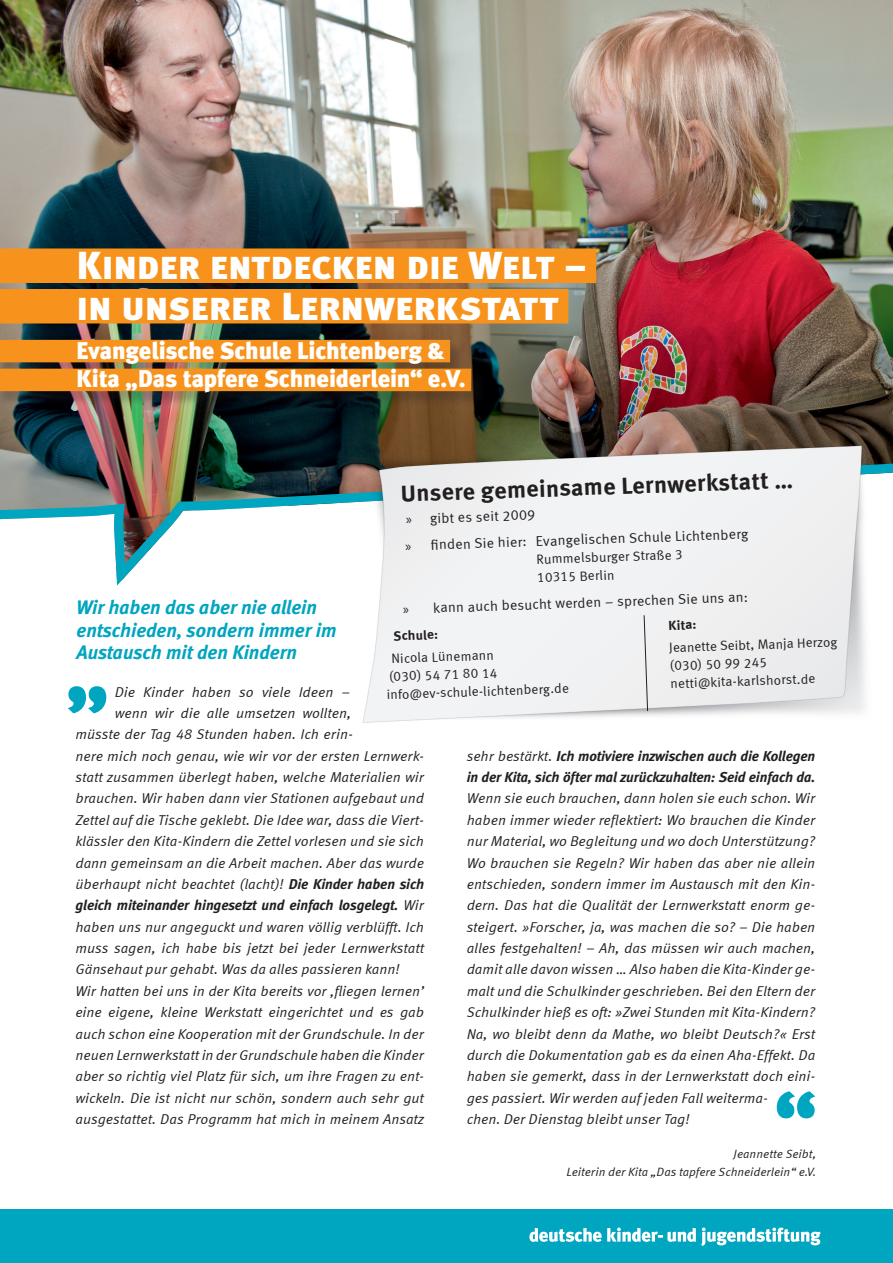
<style>
.page{position:relative;width:893px;height:1263px;background:#fff}
.page>*{position:absolute;margin:0;border:0;box-sizing:border-box;transform-origin:0 0}
.t1{font:39px/40.5px "Meta Black Caps";color:#fff}
.t2{font:900 24px/28.8px "Meta";letter-spacing:-.005em;color:#fff}
.t3{font:700 24px "Meta Correspondence";color:#231f20}
.t4{font:italic 700 19.5px/22.5px "Meta";color:#00a5c0}
.t5{font:italic 14.25px/21.3px "Meta Correspondence";letter-spacing:-.005em;color:#231f20}
.t6{font:italic 14.25px/21.3px "Meta Bold Lf";letter-spacing:-.005em;color:#231f20}
.t7{font:14.25px/26.5px "Meta Correspondence";color:#231f20}
.t8{font:13.5px/18px "Meta Correspondence";color:#231f20}
.t9{font:700 13.5px "Meta Correspondence";color:#231f20}
.t10{font:italic 12px/18px "Meta Correspondence";letter-spacing:-.005em;color:#231f20;text-align:right}
.s1{font-family:"Myriad Pro"}
.s2{font-family:"Meta Bold Lf"}
.s3{font-family:"Meta Correspondence"}
</style>
<div class="page">
<div style="left:0;top:1209px;width:893px;height:54px;background:#00a5c0"></div>
<svg style="left:529px;top:1227px;width:292px;height:19px"></svg>
<img style="left:0;top:0;width:893px;height:714px">
<svg style="left:68px;top:686px;width:38px;height:27px"></svg>
<svg style="left:777px;top:1091px;width:38px;height:27px"></svg>
<div style="left:0;top:340px;width:486px;height:67px;background:#231f20;opacity:.25"></div>
<div style="left:0;top:340px;width:450px;height:22px;background:#f7931d"></div>
<div style="left:0;top:369px;width:471px;height:22px;background:#f7931d"></div>
<div style="left:0;top:248px;width:596px;height:35px;background:#f7931d"></div>
<div style="left:0;top:289px;width:568px;height:34px;background:#f7931d"></div>
<img style="left:339px;top:430px;width:554px;height:284px">
<svg style="left:349px;top:442px;width:526px;height:281px"></svg>
<svg style="left:644px;top:615px;width:4px;height:96px"></svg>
<h1 class="t1" style="left:77px;top:245px;width:511px">Kinder entdecken die Welt – in unserer Lernwerkstatt</h1>
<h2 class="t2" style="left:77px;top:336px;width:391px">Evangelische Schule Lichtenberg &amp;<br>Kita „Das tapfere Schneiderlein“ e.V.</h2>
<h2 class="t3" style="left:400px;top:479px;width:394px;rotate:-2deg">Unsere gemeinsame Lernwerkstatt …</h2>
<p class="t7" style="left:404px;top:506px;width:345px;rotate:-2deg"><span class="s1">»</span> gibt es seit 2009<br><span class="s1">»</span> fi nden Sie hier: Evangelischen Schule Lichtenberg</p>
<p class="t8" style="left:536px;top:550px;width:148px;rotate:-2deg">Rummelsburger Straße 3<br>10315 Berlin</p>
<p class="t7" style="left:403px;top:595px;width:347px;rotate:-2deg"><span class="s1">»</span> kann auch besucht werden – sprechen Sie uns an:</p>
<p class="t9" style="left:393px;top:628px;width:46px;rotate:-2deg">Schule:</p>
<p class="t8" style="left:385px;top:649px;width:184px;text-indent:6px;rotate:-2deg">Nicola Lünemann<br>(030) 54 71 80 14 info@ev-schule-lichtenberg.de</p>
<h3 class="t4" style="left:77px;top:596px;width:261px">Wir haben das aber nie allein entschieden, sondern immer im<br>Austausch mit den Kindern</h3>
<p class="t9" style="left:668px;top:617px;width:30px;rotate:-2deg">Kita:</p>
<p class="t8" style="left:669px;top:638px;width:170px;rotate:-2deg">Jeanette Seibt, Manja Herzog (030) 50 99 245 netti@kita-karlshorst.de</p>
<p class="t5" style="left:115px;top:681px;width:237px">Die Kinder haben so viele Ideen –</p>
<p class="t5" style="left:115px;top:702px;width:238px">wenn wir die alle umsetzen wollten,</p>
<p class="t5" style="left:75px;top:723px;width:279px">müsste der Tag 48 Stunden haben. Ich erin-</p>
<p class="t5" style="left:75px;top:745px;width:350px">nere mich noch genau, wie wir vor der ersten Lernwerk-</p>
<p class="t5" style="left:75px;top:766px;width:350px">statt zusammen überlegt haben, welche Materialien wir</p>
<p class="t5" style="left:75px;top:788px;width:350px">brauchen. Wir haben dann vier Stationen aufgebaut und</p>
<p class="t5" style="left:75px;top:809px;width:350px">Zettel auf die Tische geklebt. Die Idee war, dass die Viert-</p>
<p class="t5" style="left:75px;top:830px;width:350px">klässler den Kita-Kindern die Zettel vorlesen und sie sich</p>
<p class="t5" style="left:75px;top:852px;width:350px">dann gemeinsam an die Arbeit machen. Aber das wurde</p>
<p class="t5" style="left:75px;top:873px;width:350px">überhaupt nicht beachtet (lacht)! <span class="s2">Die Kinder haben sich</span></p>
<p class="t6" style="left:75px;top:894px;width:350px">gleich miteinander hingesetzt und einfach losgelegt. <span class="s3">Wir</span></p>
<p class="t5" style="left:75px;top:916px;width:350px">haben uns nur angeguckt und waren völlig verblüfft. Ich muss sagen, ich habe bis jetzt bei jeder Lernwerkstatt Gänsehaut pur gehabt. Was da alles passieren kann!<br>Wir hatten bei uns in der Kita bereits vor ‚fliegen lernen’ eine eigene, kleine Werkstatt eingerichtet und es gab auch schon eine Kooperation mit der Grundschule. In der neuen Lernwerkstatt in der Grundschule haben die Kinder aber so richtig viel Platz für sich, um ihre Fragen zu ent&shy;wickeln. Die ist nicht nur schön, sondern auch sehr gut ausgestattet. Das Programm hat mich in meinem Ansatz</p>
<p class="t6" style="left:467px;top:745px;width:350px"><span class="s3">sehr bestärkt.</span> Ich motiviere inzwischen auch die Kollegen in der Kita, sich öfter mal zurückzuhalten: Seid einfach da.</p>
<p class="t5" style="left:467px;top:788px;width:350px">Wenn sie euch brauchen, dann holen sie euch schon. Wir haben immer wieder reflektiert: Wo brauchen die Kinder nur Material, wo Begleitung und wo doch Unterstützung?<br>Wo brauchen sie Regeln? Wir haben das aber nie allein entschieden, sondern immer im Austausch mit den Kin&shy;dern. Das hat die Qualität der Lernwerkstatt enorm ge&shy;steigert. »Forscher, ja, was machen die so? – Die haben alles festgehalten! – Ah, das müssen wir auch machen, damit alle davon wissen … Also haben die Kita-Kinder ge&shy;malt und die Schulkinder geschrieben. Bei den Eltern der Schulkinder hieß es oft: »Zwei Stunden mit Kita-Kindern?<br>Na, wo bleibt denn da Mathe, wo bleibt Deutsch?« Erst durch die Dokumentation gab es da einen Aha-Effekt. Da haben sie gemerkt, dass in der Lernwerkstatt doch eini&shy;ges passiert. Wir werden auf jeden Fall weiterma-<br>chen. Der Dienstag bleibt unser Tag!</p>
<p class="t10" style="left:566px;top:1144px;width:251px">Jeannette Seibt,<br>Leiterin der Kita „Das tapfere Schneiderlein“ e.V.</p>
</div>
